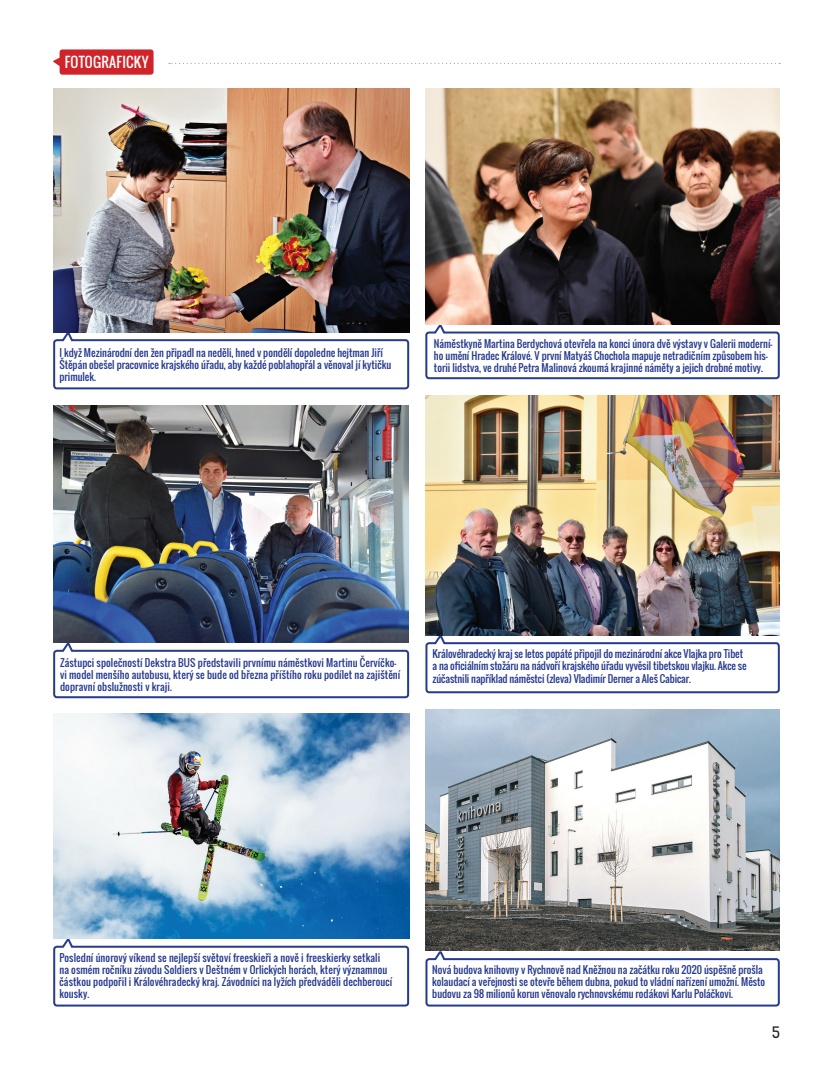
<style>
.page{position:relative;width:833px;height:1081px;background:#fff}
.page>*{position:absolute;margin:0;border:0;box-sizing:border-box;transform-origin:0 0}
.t1{font:15px "Kelson Sans";color:#231f20}
.t2{font:13.75px "Oswald";color:#fff}
.t3{font:10px/12px "Oswald";color:#263a8f}
</style>
<div class="page">
<svg style="left:169px;top:63px;width:611px;height:1px"></svg>
<svg style="left:425px;top:634px;width:355px;height:60px"></svg>
<svg style="left:53px;top:331px;width:357px;height:59px"></svg>
<svg style="left:53px;top:642px;width:357px;height:57px"></svg>
<svg style="left:53px;top:56px;width:7px;height:13px"></svg>
<div style="left:60px;top:49px;width:93px;height:26px;background:#d1232a;border-radius:3px"></div>
<svg style="left:425px;top:323px;width:355px;height:57px"></svg>
<svg style="left:53px;top:937px;width:357px;height:70px"></svg>
<img style="left:53px;top:89px;width:356px;height:243px">
<img style="left:425px;top:89px;width:354px;height:236px">
<img style="left:53px;top:406px;width:355px;height:237px">
<img style="left:425px;top:395px;width:354px;height:240px">
<img style="left:53px;top:713px;width:356px;height:226px">
<img style="left:425px;top:709px;width:354px;height:241px">
<svg style="left:425px;top:950px;width:355px;height:57px"></svg>
<h2 class="t2" style="left:65px;top:52px;width:45px">Fotografick</h2>
<h2 class="t2" style="left:142px;top:52px;width:8px">y</h2>
<p class="t3" style="left:59px;top:346px;width:333px">I když Mezinárodní den žen připadl na neděli, hned v pondělí dopoledne hejtman Jiří<br>Štěpán obešel pracovnice krajského úřadu, aby každé poblahopřál a věnoval jí kytičku primulek.</p>
<p class="t3" style="left:434px;top:337px;width:340px">Náměstkyně Martina Berdychová otevřela na konci února dvě výstavy v Galerii moderní&shy;ho umění Hradec Králové. V první Matyáš Chochola mapuje netradičním způsobem his&shy;torii lidstva, ve druhé Petra Malinová zkoumá krajinné náměty a jejich drobné motivy.</p>
<p class="t3" style="left:60px;top:656px;width:342px">Zástupci společností Dekstra BUS představili prvnímu náměstkovi Martinu Červíčko&shy;vi model menšího autobusu, který se bude od března příštího roku podílet na zajištění dopravní obslužnosti v kraji.</p>
<p class="t3" style="left:432px;top:648px;width:316px">Královéhradecký kraj se letos popáté připojil do mezinárodní akce Vlajka pro Tibet a na oficiálním stožáru na nádvoří krajského úřadu vyvěsil tibetskou vlajku. Akce se zúčastnili například náměstci (zleva) Vladimír Derner a Aleš Cabicar.</p>
<p class="t3" style="left:59px;top:952px;width:334px">Poslední únorový víkend se nejlepší světoví freeskieři a nově i freeskierky setkali na osmém ročníku závodu Soldiers v Deštném v Orlických horách, který významnou částkou podpořil i Královéhradecký kraj. Závodníci na lyžích předváděli dechberoucí kousky.</p>
<p class="t3" style="left:432px;top:963px;width:334px">Nová budova knihovny v Rychnově nad Kněžnou na začátku roku 2020 úspěšně prošla kolaudací a veřejnosti se otevře během dubna, pokud to vládní nařízení umožní. Město budovu za 98 milionů korun věnovalo rychnovskému rodákovi Karlu Poláčkovi.</p>
<h1 class="t1" style="left:772px;top:1023px;width:9px">5</h1>
</div>
